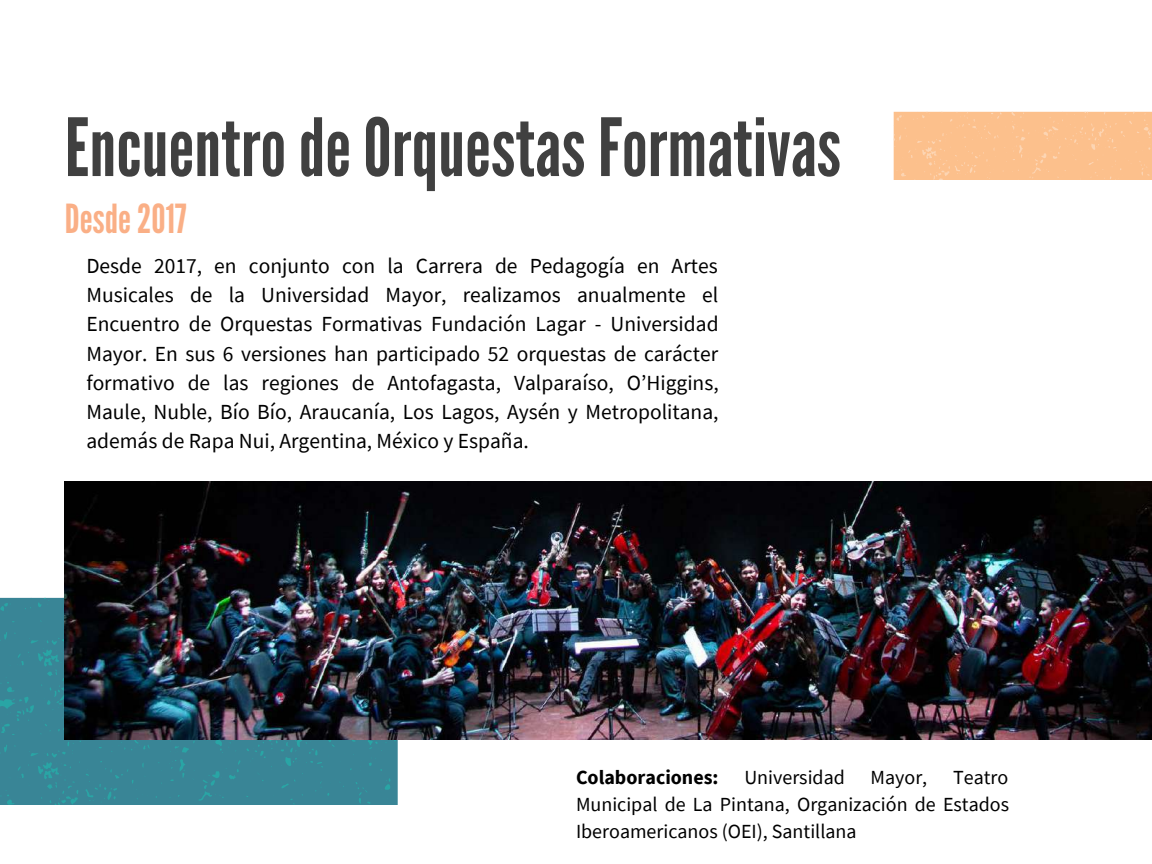
<style>
.page{position:relative;width:1152px;height:864px;background:#fff}
.page>*{position:absolute;margin:0;border:0;box-sizing:border-box;transform-origin:0 0}
.t1{font:79.95px "League Gothic";color:#404040}
.t2{font:40.05px "League Gothic";color:#faaf86}
.t3{font:21.45px/29.2px "Source Sans Pro";color:#000;text-align:justify}
.t4{font:19.95px/27px "Source Sans Pro";color:#000;text-align:justify}
.t5{font:700 19.95px "Source Sans Pro";color:#000}
</style>
<div class="page">
<div style="left:0;top:732px;width:398px;height:72px;background:#398596"></div>
<svg style="left:0;top:590px;width:65px;height:142px;background:#428b9a"></svg>
<img style="left:65px;top:481px;width:1087px;height:259px">
<svg style="left:894px;top:111px;width:258px;height:68px;background:#fcc18e"></svg>
<h1 class="t1" style="left:65px;top:101px;width:778px">Encuentro de Orquestas Formativas</h1>
<h2 class="t2" style="left:65px;top:195px;width:123px">Desde 2017</h2>
<p class="t3" style="left:86px;top:251px;width:634px">Desde 2017, en conjunto con la Carrera de Pedagogía en Artes Musicales de la Universidad Mayor, realizamos anualmente el Encuentro de Orquestas Formativas Fundación Lagar - Universidad Mayor. En sus 6 versiones han participado 52 orquestas de carácter formativo de las regiones de Antofagasta, Valparaíso, O’Higgins, Maule, Nuble, Bío Bío, Araucanía, Los Lagos, Aysén y Metropolitana, además de Rapa Nui, Argentina, México y España.</p>
<p class="t5" style="left:576px;top:765px;width:144px">Colaboraciones:</p>
<p class="t4" style="left:744px;top:764px;width:102px">Universidad</p>
<p class="t4" style="left:871px;top:764px;width:58px">Mayor,</p>
<p class="t4" style="left:576px;top:764px;width:435px;text-indent:377px">Teatro Municipal de La Pintana, Organización de Estados Iberoamericanos (OEI), Santillana</p>
</div>
